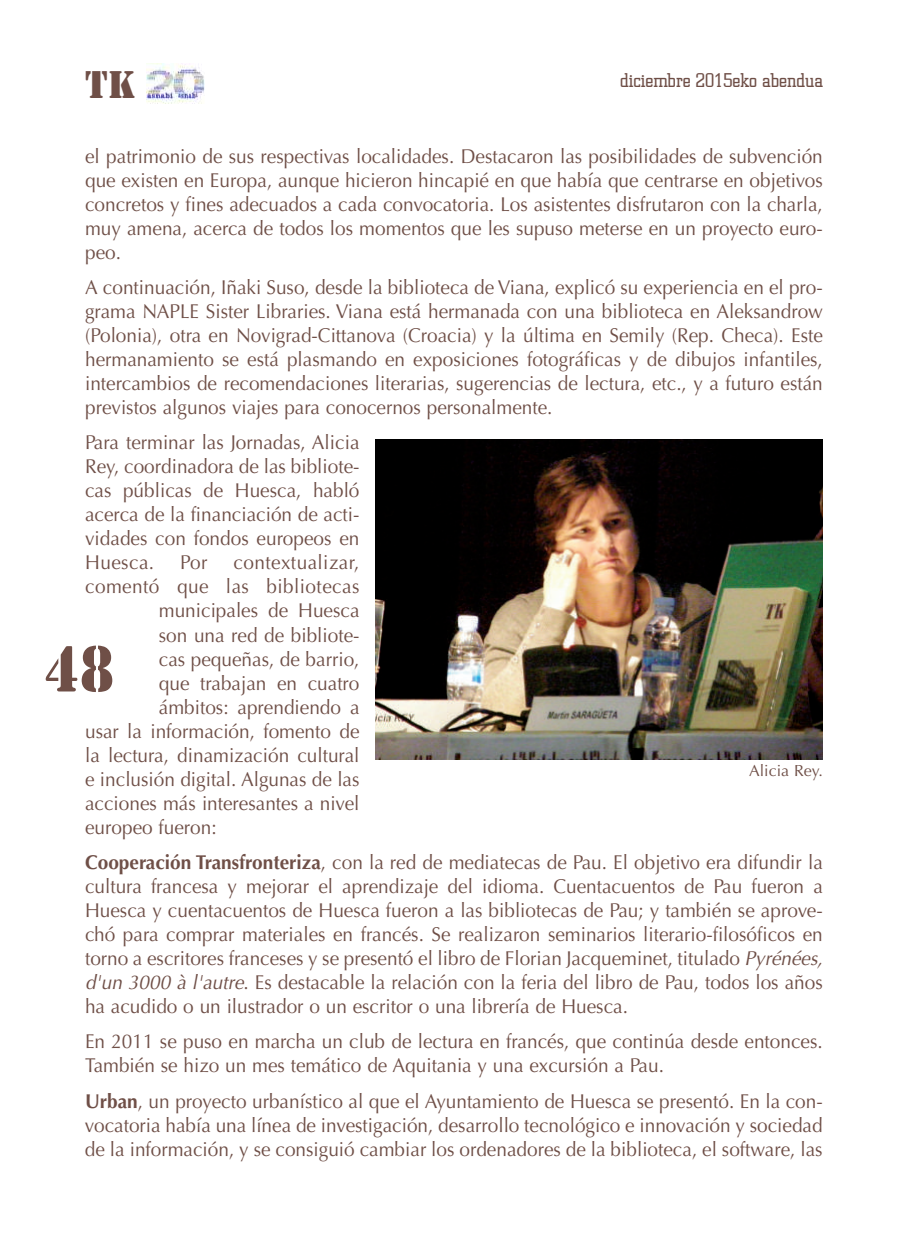
<style>
.page{position:relative;width:908px;height:1248px;background:#fff}
.page>*{position:absolute;margin:0;border:0;box-sizing:border-box;transform-origin:0 0}
.t1{font:68px "Stencil";color:#6f4f47;scale:.9 1}
.t2{font:40px "Stencil";color:#6f4f47;scale:.95 1}
.t3{font:20px/24px "Optima";color:#6f4f47;text-align:justify;scale:.95 1}
.t4{font:20px "Optima";letter-spacing:.02em;color:#6f4f47;scale:.95 1}
.t5{font:300 20px "Square Slabserif 711 BT";color:#6f4f47}
.t6{font:16px "Optima";color:#6f4f47}
.s1{font-weight:700}
.s2{font-style:italic}
</style>
<div class="page">
<img style="left:146px;top:63px;width:59px;height:40px">
<img style="left:375px;top:439px;width:447px;height:320px">
<h2 class="t2" style="left:85px;top:68px;width:55px">TK</h2>
<p class="t5" style="left:619px;top:73px;width:204px">diciembre 2015eko abendua</p>
<p class="t3" style="left:85px;top:146px;width:777px">el patrimonio de sus respectivas localidades. Destacaron las posibilidades de subvención que existen en Europa, aunque hicieron hincapié en que había que centrarse en objetivos concretos y fines adecuados a cada convocatoria. Los asistentes disfrutaron con la charla, muy amena, acerca de todos los momentos que les supuso meterse en un proyecto euro&shy;peo.</p>
<p class="t3" style="left:85px;top:277px;width:777px">A continuación, Iñaki Suso, desde la biblioteca de Viana, explicó su experiencia en el pro&shy;grama NAPLE Sister Libraries. Viana está hermanada con una biblioteca en Aleksandrow (Polonia), otra en Novigrad-Cittanova (Croacia) y la última en Semily (Rep. Checa). Este hermanamiento se está plasmando en exposiciones fotográficas y de dibujos infantiles, intercambios de recomendaciones literarias, sugerencias de lectura, etc., y a futuro están previstos algunos viajes para conocernos personalmente.</p>
<p class="t3" style="left:85px;top:432px;width:290px">Para terminar las Jornadas, Alicia Rey, coordinadora de las bibliote&shy;cas públicas de Huesca, habló acerca de la financiación de acti&shy;vidades con fondos europeos en Huesca.</p>
<p class="t3" style="left:180px;top:552px;width:30px">Por</p>
<p class="t4" style="left:233px;top:554px;width:134px">contextualizar,</p>
<p class="t4" style="left:85px;top:578px;width:290px">comentó que las bibliotecas</p>
<p class="t3" style="left:159px;top:600px;width:212px">municipales de Huesca</p>
<p class="t3" style="left:159px;top:624px;width:212px">son una red de bibliote-</p>
<p class="t3" style="left:159px;top:648px;width:212px">cas pequeñas, de barrio,</p>
<p class="t3" style="left:159px;top:672px;width:212px">que trabajan en cuatro</p>
<p class="t3" style="left:159px;top:696px;width:212px">ámbitos: aprendiendo a</p>
<p class="t3" style="left:85px;top:720px;width:290px">usar la información, fomento de</p>
<p class="t3" style="left:85px;top:744px;width:290px">la lectura, dinamización cultural</p>
<p class="t3" style="left:85px;top:768px;width:290px">e inclusión digital. Algunas de las</p>
<p class="t3" style="left:85px;top:792px;width:290px">acciones más interesantes a nivel</p>
<p class="t3" style="left:85px;top:816px;width:140px">europeo fueron:</p>
<p class="t3" style="left:85px;top:852px;width:777px"><span class="s1">Cooperación Transfronteriza</span>, con la red de mediatecas de Pau. El objetivo era difundir la cultura francesa y mejorar el aprendizaje del idioma. Cuentacuentos de Pau fueron a Huesca y cuentacuentos de Huesca fueron a las bibliotecas de Pau; y también se aprove&shy;chó para comprar materiales en francés. Se realizaron seminarios literario-filosóficos en torno a escritores franceses y se presentó el libro de Florian Jacqueminet, titulado <span class="s2">Pyrénées, d'un 3000 à l'autre</span>. Es destacable la relación con la feria del libro de Pau, todos los años ha acudido o un ilustrador o un escritor o una librería de Huesca.</p>
<p class="t3" style="left:85px;top:1031px;width:777px">En 2011 se puso en marcha un club de lectura en francés, que continúa desde entonces.<br>También se hizo un mes temático de Aquitania y una excursión a Pau.</p>
<p class="t3" style="left:85px;top:1090px;width:777px"><span class="s1">Urban</span>, un proyecto urbanístico al que el Ayuntamiento de Huesca se presentó. En la con&shy;vocatoria había una línea de investigación, desarrollo tecnológico e innovación y sociedad de la información, y se consiguió cambiar los ordenadores de la biblioteca, el software, las</p>
<h1 class="t1" style="left:44px;top:642px;width:80px">48</h1>
<p class="t6" style="left:748px;top:764px;width:75px">Alicia Rey.</p>
</div>
